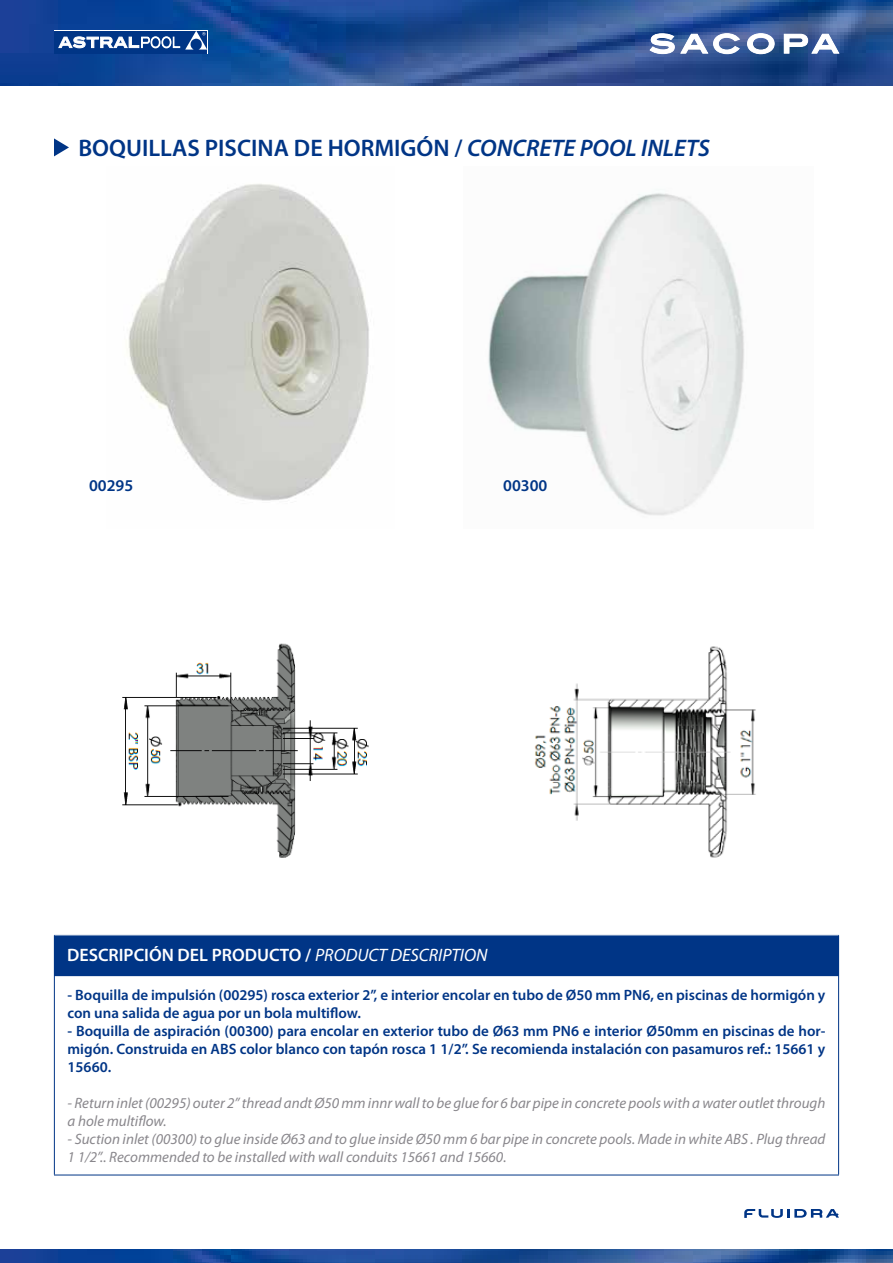
<style>
.page{position:relative;width:893px;height:1263px;background:#fff}
.page>*{position:absolute;margin:0;border:0;box-sizing:border-box;transform-origin:0 0}
.t1{font:600 24px "Myriad Pro";color:#003586}
.t2{font:600 18px "Myriad Pro";color:#fff}
.t3{font:600 16.5px "Myriad Pro";color:#003586}
.t4{font:600 15px/18px "Myriad Pro";color:#003586}
.t5{font:italic 15px/18px "Myriad Pro";color:#89878c}
.s1{font-style:italic}
.s2{font-weight:400;font-style:italic}
</style>
<div class="page">
<img style="left:0;top:0;width:893px;height:86px">
<img style="left:0;top:1249px;width:893px;height:14px">
<svg style="left:54px;top:30px;width:154px;height:24px"></svg>
<div style="left:55px;top:31px;width:130px;height:22px;background:#003586"></div>
<div style="left:185px;top:31px;width:22px;height:22px;background:#003586"></div>
<svg style="left:59px;top:31px;width:148px;height:19px"></svg>
<svg style="left:649px;top:33px;width:190px;height:21px"></svg>
<svg style="left:744px;top:1209px;width:95px;height:9px"></svg>
<img style="left:488px;top:193px;width:256px;height:323px">
<div style="left:54px;top:935px;width:785px;height:40px;background:#003586"></div>
<hr style="left:54px;top:975px;width:1px;height:200px;background:#003586">
<hr style="left:838px;top:975px;width:1px;height:200px;background:#003586">
<hr style="left:54px;top:1175px;width:785px;height:1px;background:#003586">
<hr style="left:54px;top:934px;width:785px;height:1px;background:#d9e1ed">
<hr style="left:55px;top:975px;width:783px;height:1px;background:#003586">
<svg style="left:54px;top:138px;width:15px;height:18px"></svg>
<img style="left:122px;top:643px;width:247px;height:215px">
<img style="left:534px;top:646px;width:222px;height:212px">
<img style="left:128px;top:184px;width:241px;height:317px">
<h1 class="t1" style="left:78px;top:133px;width:633px">BOQUILLAS PISCINA DE HORMIGÓN / <span class="s1">CONCRETE POOL INLETS</span></h1>
<p class="t3" style="left:89px;top:475px;width:46px">00295</p>
<p class="t3" style="left:503px;top:475px;width:46px">00300</p>
<p class="t2" style="left:67px;top:944px;width:422px">DESCRIPCIÓN DEL PRODUCTO / <span class="s2">PRODUCT DESCRIPTION</span></p>
<p class="t4" style="left:68px;top:985px;width:759px">- Boquilla de impulsión (00295) rosca exterior 2”, e interior encolar en tubo de Ø50 mm PN6, en piscinas de hormigón y con una salida de agua por un bola multiflow.</p>
<p class="t4" style="left:68px;top:1021px;width:759px;text-align:justify">- Boquilla de aspiración (00300) para encolar en exterior tubo de Ø63 mm PN6 e interior Ø50mm en piscinas de hor&shy;migón. Construida en ABS color blanco con tapón rosca 1 1/2’’. Se recomienda instalación con pasamuros ref.: 15661 y 15660.</p>
<p class="t5" style="left:68px;top:1093px;width:759px">- Return inlet (00295) outer 2” thread andt Ø50 mm innr wall to be glue for 6 bar pipe in concrete pools with a water outlet through a hole multiflow.</p>
<p class="t5" style="left:68px;top:1129px;width:759px">- Suction inlet (00300) to glue inside Ø63 and to glue inside Ø50 mm 6 bar pipe in concrete pools. Made in white ABS . Plug thread<br>1 1/2’’.. Recommended to be installed with wall conduits 15661 and 15660.</p>
</div>
